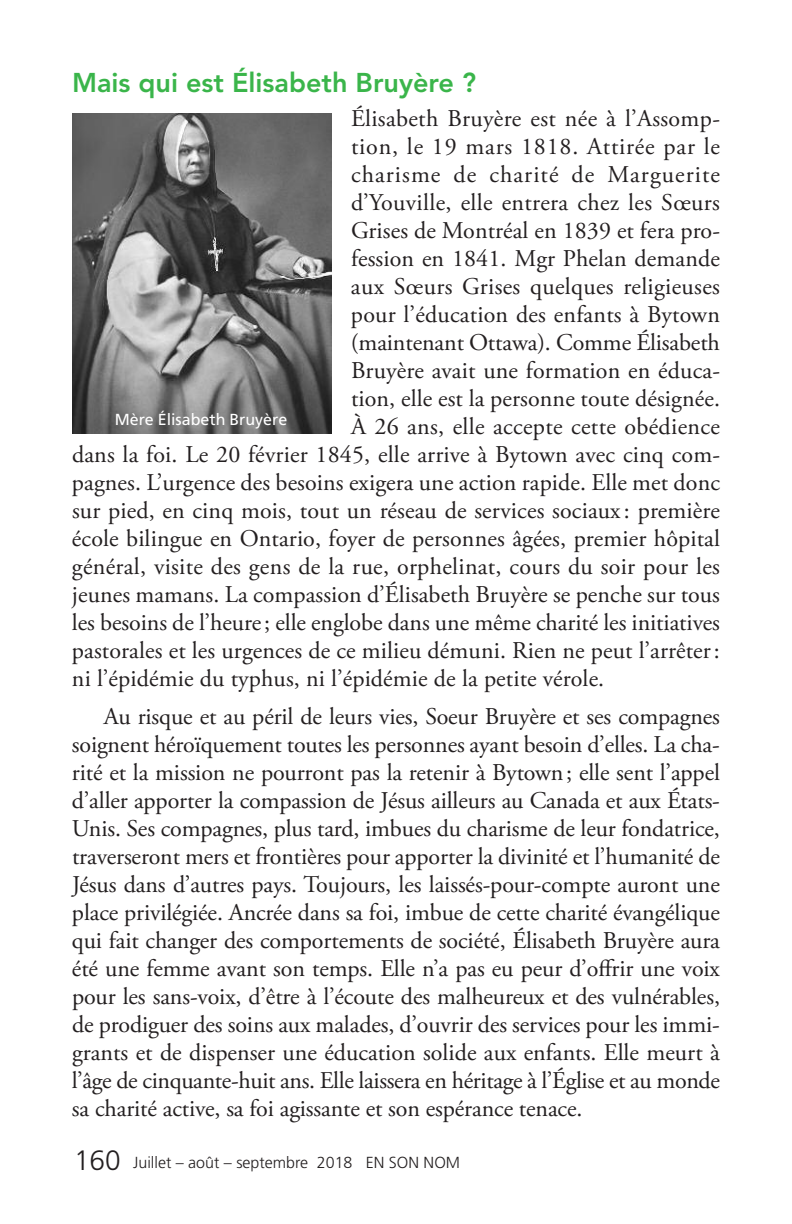
<style>
.page{position:relative;width:792px;height:1224px;background:#fff}
.page>*{position:absolute;margin:0;border:0;box-sizing:border-box;transform-origin:0 0}
.t1{font:800 27px "Avenir";color:#3ab54a}
.t2{font:24px/28px "Adobe Garamond Pro";letter-spacing:.005em;color:#231f20;text-align:justify}
.t3{font:24px "Adobe Garamond Pro";letter-spacing:.035em;color:#231f20}
.t4{font:24px "Adobe Garamond Pro";letter-spacing:.045em;color:#231f20}
.t5{font:300 16px "Frutiger";color:#231f20}
.t6{font:16px "Frutiger";color:#fff}
.s1{font-size:28px}
</style>
<div class="page">
<img style="left:72px;top:113px;width:259px;height:321px">
<p class="t1" style="left:72px;top:72px;width:406px">Mais qui est Élisabeth Bruyère ?</p>
<p class="t2" style="left:351px;top:107px;width:371px">Élisabeth Bruyère est née à l’Assomp-</p>
<p class="t3" style="left:351px;top:137px;width:370px">tion, le 19 mars 1818. Attirée par le</p>
<p class="t4" style="left:351px;top:165px;width:371px">charisme de charité de Marguerite</p>
<p class="t2" style="left:351px;top:191px;width:371px">d’Youville, elle entrera chez les Sœurs</p>
<p class="t2" style="left:351px;top:219px;width:371px">Grises de Montréal en 1839 et fera pro-</p>
<p class="t2" style="left:351px;top:247px;width:371px">fession en 1841. Mgr Phelan demande</p>
<p class="t2" style="left:351px;top:275px;width:370px">aux Sœurs Grises quelques religieuses</p>
<p class="t2" style="left:351px;top:303px;width:370px">pour l’éducation des enfants à Bytown</p>
<p class="t2" style="left:351px;top:331px;width:371px">(maintenant Ottawa). Comme Élisabeth</p>
<p class="t2" style="left:351px;top:359px;width:371px">Bruyère avait une formation en éduca-</p>
<p class="t2" style="left:351px;top:387px;width:371px">tion, elle est la personne toute désignée.</p>
<p class="t2" style="left:351px;top:415px;width:370px">À 26 ans, elle accepte cette obédience</p>
<p class="t2" style="left:72px;top:443px;width:650px">dans la foi. Le 20 février 1845, elle arrive à Bytown avec cinq com-</p>
<p class="t2" style="left:72px;top:471px;width:650px">pagnes. L’urgence des besoins exigera une action rapide. Elle met donc</p>
<p class="t2" style="left:72px;top:499px;width:649px">sur pied, en cinq mois, tout un réseau de services sociaux : première</p>
<p class="t2" style="left:72px;top:527px;width:650px">école bilingue en Ontario, foyer de personnes âgées, premier hôpital</p>
<p class="t2" style="left:72px;top:555px;width:649px">général, visite des gens de la rue, orphelinat, cours du soir pour les</p>
<p class="t2" style="left:72px;top:583px;width:650px">jeunes mamans. La compassion d’Élisabeth Bruyère se penche sur tous</p>
<p class="t2" style="left:72px;top:611px;width:649px">les besoins de l’heure; elle englobe dans une même charité les initiatives</p>
<p class="t2" style="left:72px;top:639px;width:650px">pastorales et les urgences de ce milieu démuni. Rien ne peut l’arrêter:</p>
<p class="t2" style="left:72px;top:667px;width:534px">ni l’épidémie du typhus, ni l’épidémie de la petite vérole.</p>
<p class="t2" style="left:72px;top:705px;width:650px;text-indent:32px">Au risque et au péril de leurs vies, Soeur Bruyère et ses compagnes soignent héroïquement toutes les personnes ayant besoin d’elles. La cha&shy;rité et la mission ne pourront pas la retenir à Bytown; elle sent l’appel d’aller apporter la compassion de Jésus ailleurs au Canada et aux États-Unis. Ses compagnes, plus tard, imbues du charisme de leur fondatrice, traverseront mers et frontières pour apporter la divinité et l’humanité de Jésus dans d’autres pays. Toujours, les laissés-pour-compte auront une place privilégiée. Ancrée dans sa foi, imbue de cette charité évangélique qui fait changer des comportements de société, Élisabeth Bruyère aura été une femme avant son temps. Elle n’a pas eu peur d’offrir une voix pour les sans-voix, d’être à l’écoute des malheureux et des vulnérables, de prodiguer des soins aux malades, d’ouvrir des services pour les immi&shy;grants et de dispenser une éducation solide aux enfants. Elle meurt à l’âge de cinquante-huit ans. Elle laissera en héritage à l’Église et au monde sa charité active, sa foi agissante et son espérance tenace.</p>
<p class="t5" style="left:74px;top:1156px;width:388px"><span class="s1">160</span> Juillet – août – septembre 2018 EN SON NOM</p>
<p class="t6" style="left:115px;top:413px;width:174px">Mère Élisabeth Bruyère</p>
</div>
